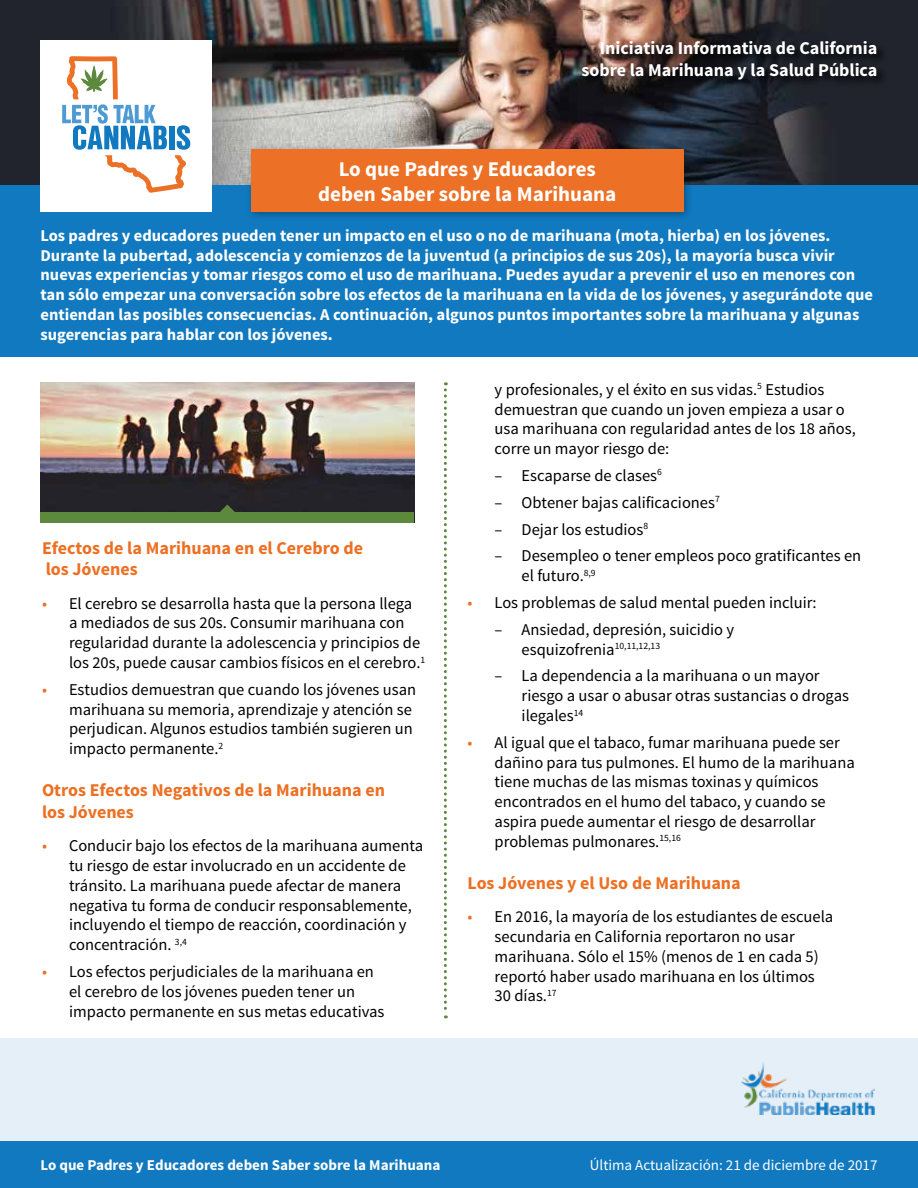
<style>
.page{position:relative;width:918px;height:1188px;background:#fff}
.page>*{position:absolute;margin:0;border:0;box-sizing:border-box;transform-origin:0 0}
.t1{font:700 21px/25.2px "Source Sans Pro";color:#fff;text-align:center}
.t2{font:700 18px/21.6px "Source Sans Pro";color:#ec7023}
.t3{font:700 18px/21.6px "Source Sans Pro";color:#fff;text-align:right}
.t4{font:16.5px/19.8px "Source Sans Pro";color:#000}
.t5{font:700 16.5px/19.8px "Source Sans Pro";color:#fff}
.t6{font:700 15px "Source Sans Pro";color:#fff}
.t7{font:15px "Source Sans Pro";color:#fff}
.s1{color:#ec7025}
</style>
<div class="page">
<img style="left:0;top:0;width:918px;height:185px">
<div style="left:0;top:185px;width:918px;height:171px;background:#1079bf"></div>
<svg style="left:444px;top:382px;width:3px;height:636px"></svg>
<div style="left:41px;top:40px;width:171px;height:171px;background:#fff"></div>
<svg style="left:580px;top:39px;width:309px;height:52px;background:#282326"></svg>
<svg style="left:62px;top:56px;width:128px;height:137px"></svg>
<div style="left:245px;top:143px;width:448px;height:78px;background:#000;opacity:.35"></div>
<div style="left:251px;top:149px;width:433px;height:62px;background:#ec7025"></div>
<img style="left:41px;top:382px;width:373px;height:131px">
<div style="left:41px;top:513px;width:373px;height:10px;background:#5d893c"></div>
<svg style="left:219px;top:504px;width:17px;height:9px"></svg>
<div style="left:0;top:1038px;width:918px;height:104px;background:#e4eff8"></div>
<div style="left:0;top:1142px;width:918px;height:46px;background:#1079bf"></div>
<img style="left:741px;top:1062px;width:134px;height:52px">
<p class="t3" style="left:581px;top:38px;width:298px">Iniciativa Informativa de California sobre la Marihuana y la Salud Pública</p>
<p class="t1" style="left:318px;top:157px;width:300px">Lo que Padres y Educadores deben Saber sobre la Marihuana</p>
<p class="t5" style="left:41px;top:226px;width:834px">Los padres y educadores pueden tener un impacto en el uso o no de marihuana (mota, hierba) en los jóvenes.<br>Durante la pubertad, adolescencia y comienzos de la juventud (a principios de sus 20s), la mayoría busca vivir nuevas experiencias y tomar riesgos como el uso de marihuana. Puedes ayudar a prevenir el uso en menores con tan sólo empezar una conversación sobre los efectos de la marihuana en la vida de los jóvenes, y asegurándote que entiendan las posibles consecuencias. A continuación, algunos puntos importantes sobre la marihuana y algunas sugerencias para hablar con los jóvenes.</p>
<h1 class="t2" style="left:42px;top:538px;width:323px">Efectos de la Marihuana en el Cerebro de los Jóvenes</h1>
<p class="t4" style="left:69px;top:594px;width:358px;text-indent:-27px"><span class="s1">•</span> El cerebro se desarrolla hasta que la persona llega<br>a mediados de sus 20s. Consumir marihuana con regularidad durante la adolescencia y principios de los 20s, puede causar cambios físicos en el cerebro.<sup>1</sup></p>
<p class="t4" style="left:69px;top:680px;width:349px;text-indent:-27px"><span class="s1">•</span> Estudios demuestran que cuando los jóvenes usan marihuana su memoria, aprendizaje y atención se perjudican. Algunos estudios también sugieren un impacto permanente.<sup>2</sup></p>
<h1 class="t2" style="left:42px;top:780px;width:345px">Otros Efectos Negativos de la Marihuana en los Jóvenes</h1>
<p class="t4" style="left:69px;top:836px;width:356px;text-indent:-27px"><span class="s1">•</span> Conducir bajo los efectos de la marihuana aumenta tu riesgo de estar involucrado en un accidente de tránsito. La marihuana puede afectar de manera negativa tu forma de conducir responsablemente, incluyendo el tiempo de reacción, coordinación y concentración. <sup>3,4</sup></p>
<p class="t4" style="left:69px;top:962px;width:317px;text-indent:-27px"><span class="s1">•</span> Los efectos perjudiciales de la marihuana en el cerebro de los jóvenes pueden tener un impacto permanente en sus metas educativas</p>
<p class="t4" style="left:495px;top:380px;width:363px">y profesionales, y el éxito en sus vidas.<sup>5</sup> Estudios demuestran que cuando un joven empieza a usar o usa marihuana con regularidad antes de los 18 años, corre un mayor riesgo de:</p>
<p class="t4" style="left:495px;top:466px;width:169px">– Escaparse de clases<sup>6</sup></p>
<p class="t4" style="left:495px;top:493px;width:227px">– Obtener bajas calificaciones<sup>7</sup></p>
<p class="t4" style="left:495px;top:519px;width:155px">– Dejar los estudios<sup>8</sup></p>
<p class="t4" style="left:522px;top:546px;width:341px;text-indent:-27px">– Desempleo o tener empleos poco gratificantes en el futuro.<sup>8,9</sup></p>
<p class="t4" style="left:468px;top:593px;width:351px"><span class="s1">•</span> Los problemas de salud mental pueden incluir:</p>
<p class="t4" style="left:522px;top:620px;width:214px;text-indent:-27px">– Ansiedad, depresión, suicidio y esquizofrenia<sup>10,11,12,13</sup></p>
<p class="t4" style="left:522px;top:666px;width:329px;text-indent:-27px">– La dependencia a la marihuana o un mayor riesgo a usar o abusar otras sustancias o drogas ilegales<sup>14</sup></p>
<p class="t4" style="left:495px;top:733px;width:362px;text-indent:-27px"><span class="s1">•</span> Al igual que el tabaco, fumar marihuana puede ser dañino para tus pulmones. El humo de la marihuana tiene muchas de las mismas toxinas y químicos encontrados en el humo del tabaco, y cuando se aspira puede aumentar el riesgo de desarrollar problemas pulmonares.<sup>15,16</sup></p>
<h1 class="t2" style="left:468px;top:873px;width:275px">Los Jóvenes y el Uso de Marihuana</h1>
<p class="t4" style="left:495px;top:907px;width:340px;text-indent:-27px"><span class="s1">•</span> En 2016, la mayoría de los estudiantes de escuela secundaria en California reportaron no usar marihuana. Sólo el 15% (menos de 1 en cada 5) reportó haber usado marihuana en los últimos 30 días.<sup>17</sup></p>
<p class="t6" style="left:40px;top:1156px;width:401px">Lo que Padres y Educadores deben Saber sobre la Marihuana</p>
<p class="t7" style="left:590px;top:1156px;width:289px">Última Actualización: 21 de diciembre de 2017</p>
</div>
